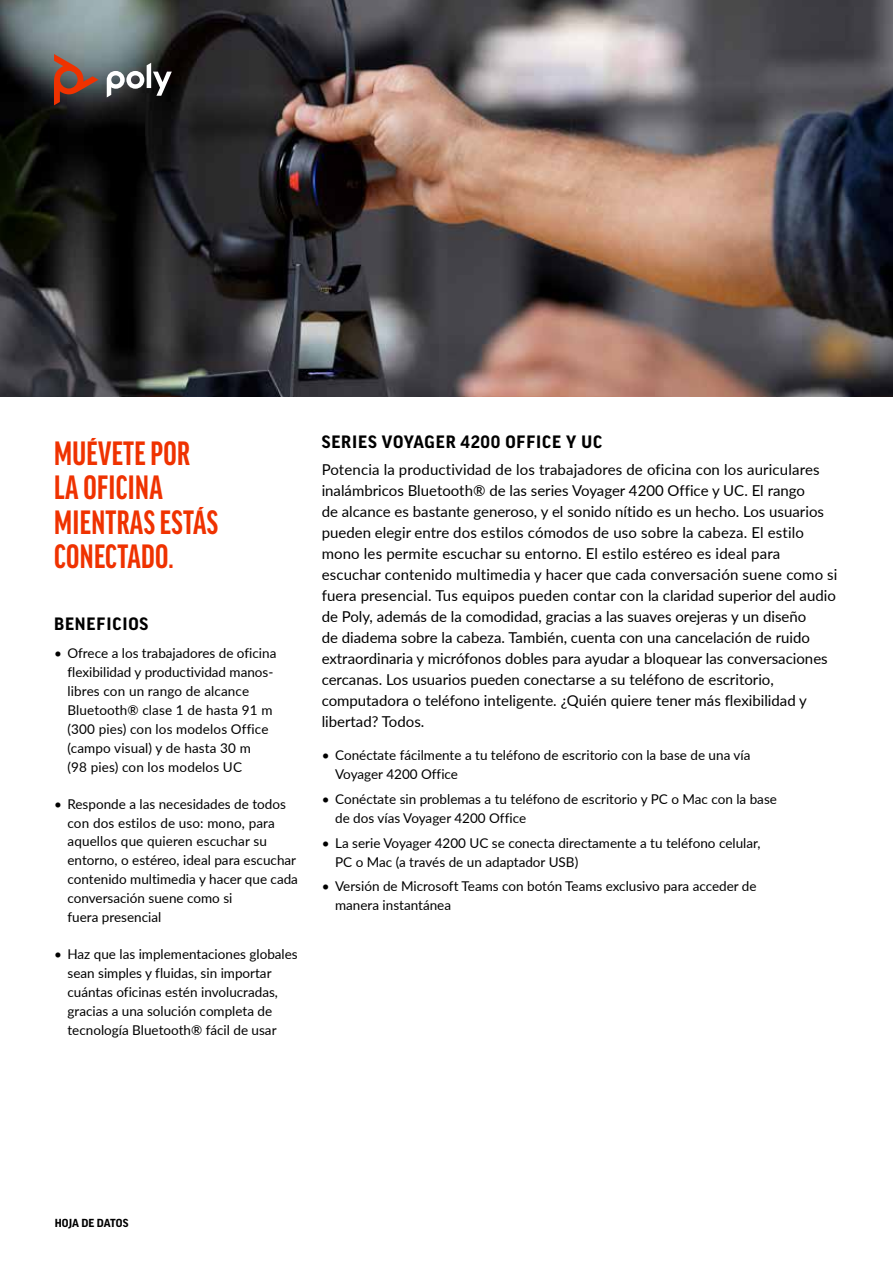
<style>
.page{position:relative;width:893px;height:1263px;background:#fff}
.page>*{position:absolute;margin:0;border:0;box-sizing:border-box;transform-origin:0 0}
.t1{font:700 extra-condensed 36px/34.5px "Good Headline Pro";letter-spacing:.01em;color:#ef3200}
.t2{font:700 17.25px "Good Pro";letter-spacing:.05em;color:#000}
.t3{font:15px/21px "Lato";color:#000}
.t4{font:13.5px/18.9px "Lato";color:#000}
.t5{font:700 11.25px "Good Pro";letter-spacing:.01em;color:#000}
</style>
<div class="page">
<img style="left:0;top:0;width:893px;height:396px">
<svg style="left:107px;top:63px;width:65px;height:34px"></svg>
<svg style="left:54px;top:54px;width:44px;height:51px;background:#855042"></svg>
<h1 class="t1" style="left:54px;top:436px;width:166px">MUÉVETE POR<br>LA OFICINA<br>MIENTRAS ESTÁS<br>CONECTADO.</h1>
<p class="t2" style="left:54px;top:614px;width:96px">BENEFICIOS</p>
<p class="t4" style="left:68px;top:643px;width:210px;text-indent:-14px">• Ofrece a los trabajadores de oficina flexibilidad y productividad manos&shy;libres con un rango de alcance<br>Bluetooth® clase 1 de hasta 91 m (300 pies) con los modelos Office (campo visual) y de hasta 30 m<br>(98 pies) con los modelos UC</p>
<p class="t4" style="left:68px;top:794px;width:232px;text-indent:-14px">• Responde a las necesidades de todos con dos estilos de uso: mono, para aquellos que quieren escuchar su entorno, o estéreo, ideal para escuchar contenido multimedia y hacer que cada conversación suene como si<br>fuera presencial</p>
<p class="t4" style="left:68px;top:944px;width:232px;text-indent:-14px">• Haz que las implementaciones globales sean simples y fluidas, sin importar cuántas oficinas estén involucradas, gracias a una solución completa de tecnología Bluetooth® fácil de usar</p>
<p class="t2" style="left:322px;top:432px;width:282px">SERIES VOYAGER 4200 OFFICE Y UC</p>
<p class="t3" style="left:322px;top:458px;width:517px">Potencia la productividad de los trabajadores de oficina con los auriculares inalámbricos Bluetooth® de las series Voyager 4200 Office y UC. El rango<br>de alcance es bastante generoso, y el sonido nítido es un hecho. Los usuarios pueden elegir entre dos estilos cómodos de uso sobre la cabeza. El estilo mono les permite escuchar su entorno. El estilo estéreo es ideal para escuchar contenido multimedia y hacer que cada conversación suene como si fuera presencial. Tus equipos pueden contar con la claridad superior del audio de Poly, además de la comodidad, gracias a las suaves orejeras y un diseño<br>de diadema sobre la cabeza. También, cuenta con una cancelación de ruido extraordinaria y micrófonos dobles para ayudar a bloquear las conversaciones cercanas. Los usuarios pueden conectarse a su teléfono de escritorio, computadora o teléfono inteligente. ¿Quién quiere tener más flexibilidad y libertad? Todos.</p>
<p class="t4" style="left:335px;top:745px;width:417px;text-indent:-14px">• Conéctate fácilmente a tu teléfono de escritorio con la base de una vía<br>Voyager 4200 Office</p>
<p class="t4" style="left:335px;top:789px;width:443px;text-indent:-14px">• Conéctate sin problemas a tu teléfono de escritorio y PC o Mac con la base de dos vías Voyager 4200 Office</p>
<p class="t4" style="left:335px;top:833px;width:427px;text-indent:-14px">• La serie Voyager 4200 UC se conecta directamente a tu teléfono celular,<br>PC o Mac (a través de un adaptador USB)</p>
<p class="t4" style="left:335px;top:876px;width:423px;text-indent:-14px">• Versión de Microsoft Teams con botón Teams exclusivo para acceder de manera instantánea</p>
<p class="t5" style="left:55px;top:1216px;width:75px">HOJA DE DATOS</p>
</div>
